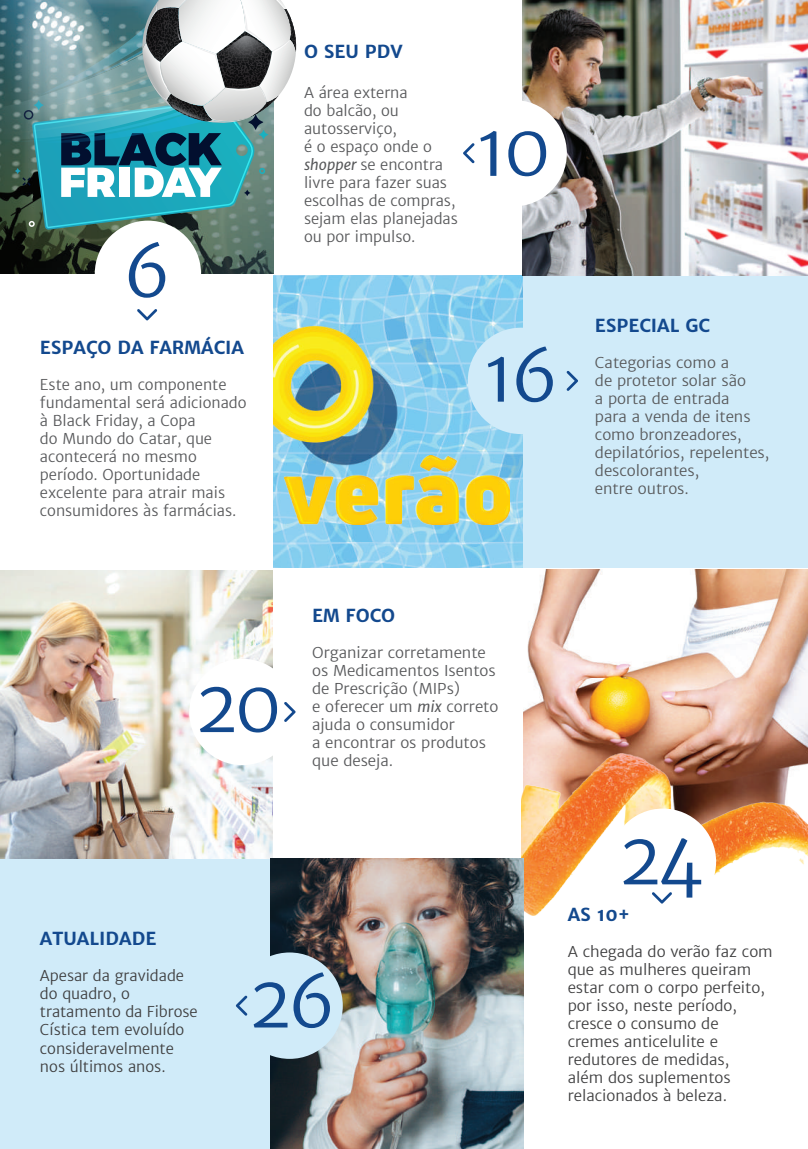
<style>
.page{position:relative;width:808px;height:1149px;background:#fff}
.page>*{position:absolute;margin:0;border:0;box-sizing:border-box;transform-origin:0 0}
.t1{font:300 72px "Merriweather Sans";letter-spacing:-.07em;color:#13498e}
.t2{font:700 18px "Merriweather Sans";color:#13498e}
.t3{font:300 15px/18px "Merriweather Sans";color:#57585a}
.t4{font:300 15px/18px "Merriweather Sans";color:#3e3e3f}
.s1{font-weight:400;font-style:italic}
</style>
<div class="page">
<img style="left:523px;top:569px;width:285px;height:184px">
<img style="left:522px;top:753px;width:286px;height:162px">
<img style="left:0;top:570px;width:272px;height:288px">
<div style="left:0;top:858px;width:273px;height:290px;background:#d0ebf9"></div>
<img style="left:270px;top:858px;width:253px;height:290px">
<img style="left:273px;top:275px;width:250px;height:292px">
<div style="left:523px;top:275px;width:285px;height:292px;background:#d0ebf9"></div>
<img style="left:0;top:230px;width:273px;height:44px">
<img style="left:522px;top:0;width:286px;height:275px">
<div style="left:95px;top:220px;width:106px;height:107px;background:#fff;border-radius:50%"></div>
<svg style="left:137px;top:309px;width:20px;height:11px"></svg>
<div style="left:460px;top:100px;width:107px;height:106px;background:#fff;border-radius:50%"></div>
<svg style="left:463px;top:143px;width:11px;height:20px"></svg>
<div style="left:189px;top:658px;width:107px;height:107px;background:#fff;border-radius:50%"></div>
<svg style="left:284px;top:702px;width:12px;height:19px"></svg>
<div style="left:610px;top:808px;width:106px;height:106px;background:#fff;border-radius:50%"></div>
<svg style="left:652px;top:892px;width:20px;height:11px"></svg>
<div style="left:236px;top:952px;width:107px;height:106px;background:#d0ebf9;border-radius:50%"></div>
<svg style="left:236px;top:995px;width:11px;height:20px"></svg>
<div style="left:468px;top:327px;width:106px;height:107px;background:#d0ebf9;border-radius:50%"></div>
<svg style="left:567px;top:371px;width:11px;height:20px"></svg>
<img style="left:285px;top:455px;width:225px;height:69px">
<img style="left:0;top:0;width:297px;height:230px">
<h1 class="t1" style="left:123px;top:224px;width:50px">6</h1>
<p class="t2" style="left:40px;top:335px;width:205px">ESPAÇO DA FARMÁCIA</p>
<p class="t3" style="left:40px;top:375px;width:208px">Este ano, um componente fundamental será adicionado à Black Friday, a Copa<br>do Mundo do Catar, que acontecerá no mesmo período. Oportunidade excelente para atrair mais consumidores às farmácias.</p>
<p class="t2" style="left:304px;top:40px;width:100px">O SEU PDV</p>
<p class="t3" style="left:304px;top:83px;width:155px">A área externa<br>do balcão, ou autosserviço,<br>é o espaço onde o <span class="s1">shopper</span> se encontra livre para fazer suas escolhas de compras, sejam elas planejadas ou por impulso.</p>
<h1 class="t1" style="left:476px;top:103px;width:77px">10</h1>
<h1 class="t1" style="left:483px;top:328px;width:77px">16</h1>
<p class="t2" style="left:595px;top:313px;width:117px">ESPECIAL GC</p>
<p class="t3" style="left:595px;top:353px;width:176px">Categorias como a<br>de protetor solar são<br>a porta de entrada<br>para a venda de itens como bronzeadores, depilatórios, repelentes, descolorantes,<br>entre outros.</p>
<h1 class="t1" style="left:194px;top:659px;width:89px">20</h1>
<p class="t2" style="left:312px;top:603px;width:84px">EM FOCO</p>
<p class="t3" style="left:312px;top:643px;width:188px">Organizar corretamente os Medicamentos Isentos de Prescrição (MIPs)<br>e oferecer um <span class="s1">mix</span> correto ajuda o consumidor<br>a encontrar os produtos que deseja.</p>
<p class="t2" style="left:40px;top:926px;width:118px">ATUALIDADE</p>
<p class="t4" style="left:40px;top:966px;width:159px">Apesar da gravidade do quadro, o tratamento da Fibrose<br>Cística tem evoluído consideravelmente nos últimos anos.</p>
<h1 class="t1" style="left:248px;top:954px;width:89px">26</h1>
<h1 class="t1" style="left:618px;top:811px;width:87px">24</h1>
<p class="t2" style="left:568px;top:902px;width:64px">AS 10+</p>
<p class="t4" style="left:568px;top:941px;width:207px">A chegada do verão faz com que as mulheres queiram estar com o corpo perfeito, por isso, neste período, cresce o consumo de cremes anticelulite e redutores de medidas,<br>além dos suplementos relacionados à beleza.</p>
</div>
